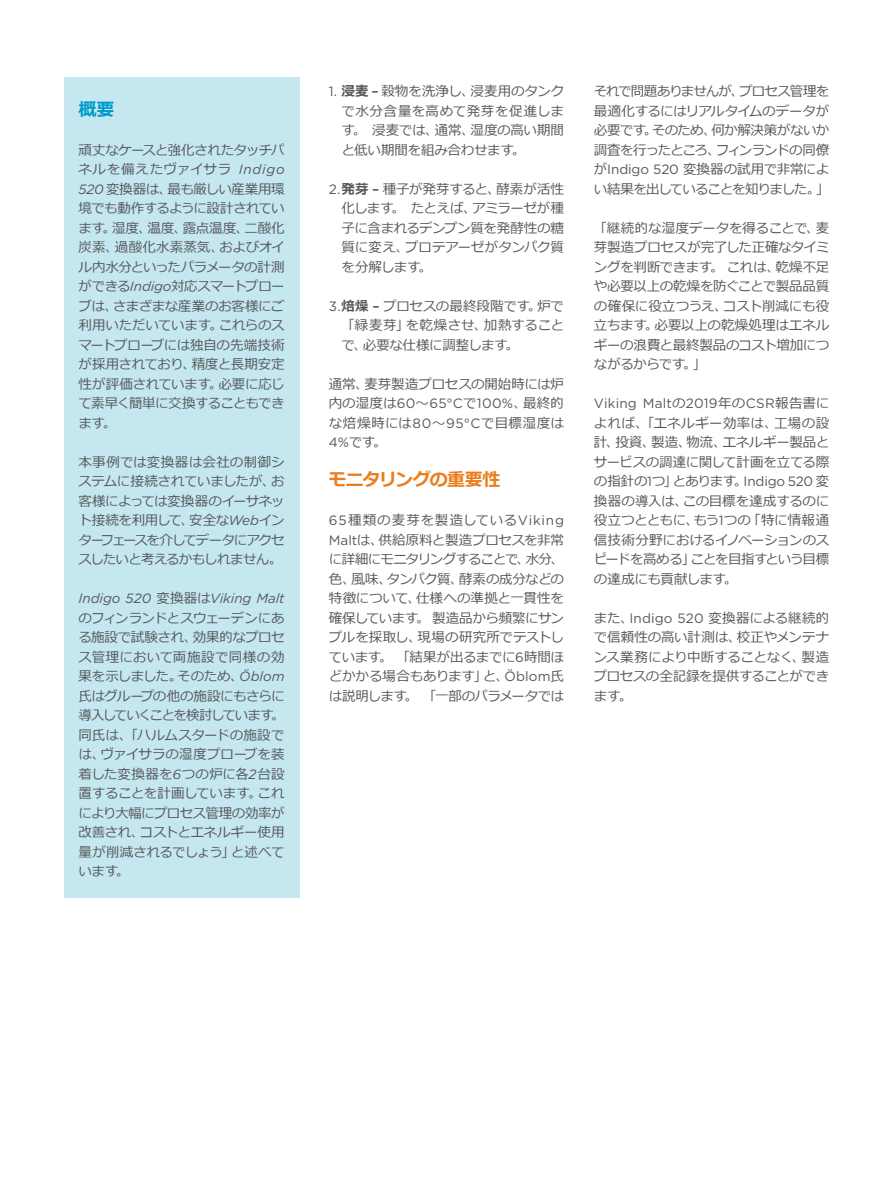
<style>
.page{position:relative;width:893px;height:1191px;background:#fff}
.page>*{position:absolute;margin:0;border:0;box-sizing:border-box;transform-origin:0 0}
.Subheadline_orange{font:700 18px "Meiryo";letter-spacing:-.05em;color:#ea7e1d}
.Subheadline_blue{font:700 18px "Meiryo";color:#009bc8}
.Bodytext{font:13.5px/19.5px "Meiryo";letter-spacing:-.03em;color:#57585a;text-align:justify}
.Body_hanging_3_mm{font:13.5px/19.5px "Meiryo";letter-spacing:-.015em;color:#57585a;text-align:justify}
.s1{font-family:"Gotham";font-style:italic}
.s2{font-family:"Gotham"}
.s3{font-weight:700}
.s4{font-family:"Gotham";font-weight:500}
</style>
<div class="page">
<div style="left:64px;top:77px;width:235px;height:821px;background:#c4e7f0"></div>
<p class="Subheadline_blue" style="left:78px;top:96px;width:37px">概要</p>
<p class="Bodytext" style="left:78px;top:141px;width:208px">頑丈なケースと強化されたタッチパネルを備えたヴァイサラ <span class="s1">Indigo 520</span> 変換器は、最も厳しい産業用環境でも動作するように設計されています。湿度、温度、露点温度、二酸化炭素、過酸化水素蒸気、およびオイル内水分といったパラメータの計測ができる<span class="s1">Indigo</span>対応スマートプローブは、さまざまな産業のお客様にご利用いただいています。これらのスマートプローブには独自の先端技術が採用されており、精度と長期安定性が評価されています。必要に応じて素早く簡単に交換することもできます。</p>
<p class="Bodytext" style="left:78px;top:453px;width:208px">本事例では変換器は会社の制御システムに接続されていましたが、お客様によっては変換器のイーサネット接続を利用して、安全な<span class="s1">Web</span>インターフェースを介してデータにアクセスしたいと考えるかもしれません。</p>
<p class="Bodytext" style="left:78px;top:589px;width:208px"><span class="s1">Indigo 520</span> 変換器は<span class="s1">Viking Malt</span>のフィンランドとスウェーデンにある施設で試験され、効果的なプロセス管理において両施設で同様の効果を示しました。そのため、<span class="s1">Öblom</span>氏はグループの他の施設にもさらに導入していくことを検討しています。同氏は、「ハルムスタードの施設では、ヴァイサラの湿度プローブを装着した変換器を<span class="s1">6</span>つの炉に各<span class="s1">2</span>台設置することを計画しています。これにより大幅にプロセス管理の効率が改善され、コストとエネルギー使用量が削減されるでしょう」と述べています。</p>
<p class="Body_hanging_3_mm" style="left:342px;top:82px;width:224px;text-indent:-13px"><span class="s2">1.</span> <span class="s3">浸麦</span> <span class="s4">–</span> 穀物を洗浄し、浸麦用のタンクで水分含量を高めて発芽を促進します。浸麦では、通常、湿度の高い期間と低い期間を組み合わせます。</p>
<p class="Body_hanging_3_mm" style="left:342px;top:180px;width:224px;text-indent:-13px"><span class="s2">2.</span><span class="s3">発芽</span> <span class="s4">–</span> 種子が発芽すると、酵素が活性化します。たとえば、アミラーゼが種子に含まれるデンプン質を発酵性の糖質に変え、プロテアーゼがタンパク質を分解します。</p>
<p class="Body_hanging_3_mm" style="left:342px;top:297px;width:224px;text-indent:-13px"><span class="s2">3.</span><span class="s3">焙燥</span> <span class="s4">–</span> プロセスの最終段階です。炉で「緑麦芽」を乾燥させ、加熱することで、必要な仕様に調整します。</p>
<p class="Bodytext" style="left:329px;top:375px;width:237px">通常、麦芽製造プロセスの開始時には炉内の湿度は<span class="s2">60</span>～<span class="s2">65°C</span>で<span class="s2">100%</span>、最終的な焙燥時には<span class="s2">80</span>～<span class="s2">95°C</span>で目標湿度は<span class="s2">4%</span>です。</p>
<p class="Subheadline_orange" style="left:329px;top:467px;width:173px">モニタリングの重要性</p>
<p class="Bodytext" style="left:329px;top:511px;width:237px"><span class="s2">65</span>種類の麦芽を製造している<span class="s2">Viking Malt</span>は、供給原料と製造プロセスを非常に詳細にモニタリングすることで、水分、色、風味、タンパク質、酵素の成分などの特徴について、仕様への準拠と一貫性を確保しています。製造品から頻繁にサンプルを採取し、現場の研究所でテストしています。「結果が出るまでに<span class="s2">6</span>時間ほどかかる場合もあります」と、<span class="s2">Öblom</span>氏は説明します。「一部のパラメータでは</p>
<p class="Bodytext" style="left:594px;top:82px;width:237px">それで問題ありませんが、プロセス管理を最適化するにはリアルタイムのデータが必要です。そのため、何か解決策がないか調査を行ったところ、フィンランドの同僚が<span class="s2">Indigo 520</span> 変換器の試用で非常によい結果を出していることを知りました。」</p>
<p class="Bodytext" style="left:594px;top:219px;width:237px">「継続的な湿度データを得ることで、麦芽製造プロセスが完了した正確なタイミングを判断できます。これは、乾燥不足や必要以上の乾燥を防ぐことで製品品質の確保に役立つうえ、コスト削減にも役立ちます。必要以上の乾燥処理はエネルギーの浪費と最終製品のコスト増加につながるからです。」</p>
<p class="Bodytext" style="left:594px;top:394px;width:237px"><span class="s2">Viking Malt</span>の<span class="s2">2019</span>年の<span class="s2">CSR</span>報告書によれば、「エネルギー効率は、工場の設計、投資、製造、物流、エネルギー製品とサービスの調達に関して計画を立てる際の指針の<span class="s2">1</span>つ」とあります。<span class="s2">Indigo 520</span> 変換器の導入は、この目標を達成するのに役立つとともに、もう<span class="s2">1</span>つの「特に情報通信技術分野におけるイノベーションのスピードを高める」ことを目指すという目標の達成にも貢献します。</p>
<p class="Bodytext" style="left:594px;top:609px;width:237px">また、<span class="s2">Indigo 520</span> 変換器による継続的で信頼性の高い計測は、校正やメンテナンス業務により中断することなく、製造プロセスの全記録を提供することができます。</p>
</div>
